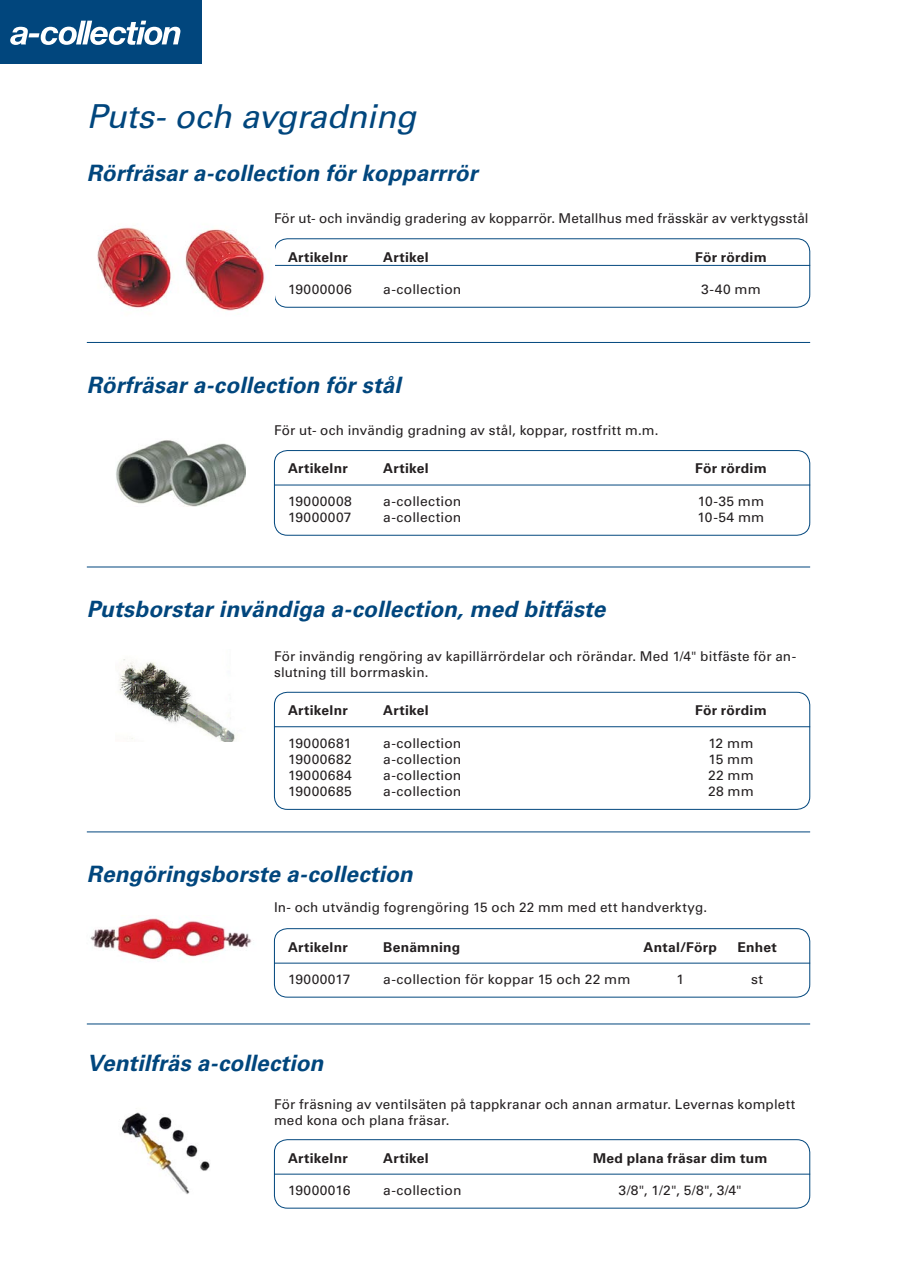
<style>
.page{position:relative;width:897px;height:1267px;background:#fff}
.page>*{position:absolute;margin:0;border:0;box-sizing:border-box;transform-origin:0 0}
.Rubrik{font:italic 33px "Univers LT Std";letter-spacing:-.005em;color:#01467d}
.Underrubrik{font:italic 700 22.5px "Univers LT Std";letter-spacing:.005em;color:#01467d}
.Brödtext{font:13.5px/16.2px "Univers LT Std";letter-spacing:.01em;color:#231f20}
.Tabell_5_special{font:13.5px "Univers LT Std";letter-spacing:.015em;color:#231f20}
.Tabell_5_special-2{font:700 13.5px "Univers LT Std";letter-spacing:.015em;color:#231f20}
</style>
<div class="page">
<div style="left:0;top:0;width:202px;height:63px;background:#01467d"></div>
<svg style="left:10px;top:21px;width:170px;height:24px"></svg>
<div style="left:274px;top:238px;width:536px;height:69px;border:1px solid #01467d;border-radius:13px"></div>
<hr style="left:274px;top:265px;width:536px;height:1px;background:#01467d">
<div style="left:274px;top:450px;width:536px;height:85px;border:1px solid #01467d;border-radius:13px"></div>
<hr style="left:274px;top:484px;width:536px;height:1px;background:#01467d">
<div style="left:274px;top:692px;width:536px;height:117px;border:1px solid #01467d;border-radius:13px"></div>
<hr style="left:274px;top:726px;width:536px;height:1px;background:#01467d">
<div style="left:274px;top:928px;width:536px;height:69px;border:1px solid #01467d;border-radius:13px"></div>
<hr style="left:274px;top:962px;width:536px;height:1px;background:#01467d">
<div style="left:274px;top:1139px;width:536px;height:69px;border:1px solid #01467d;border-radius:13px"></div>
<hr style="left:274px;top:1173px;width:536px;height:1px;background:#01467d">
<hr style="left:87px;top:342px;width:723px;height:1px;background:#01467d">
<hr style="left:87px;top:566px;width:723px;height:1px;background:#01467d">
<hr style="left:87px;top:831px;width:723px;height:1px;background:#01467d">
<hr style="left:87px;top:1023px;width:723px;height:1px;background:#01467d">
<img style="left:116px;top:440px;width:130px;height:66px">
<img style="left:119px;top:659px;width:116px;height:82px">
<img style="left:97px;top:227px;width:168px;height:84px">
<img style="left:90px;top:918px;width:162px;height:43px">
<img style="left:121px;top:1112px;width:89px;height:82px">
<p class="Rubrik" style="left:87px;top:96px;width:330px">Puts- och avgradning</p>
<p class="Underrubrik" style="left:87px;top:160px;width:392px">Rörfräsar a-collection för kopparrrör</p>
<p class="Brödtext" style="left:274px;top:210px;width:536px">För ut- och invändig gradering av kopparrör. Metallhus med frässkär av verktygsstål</p>
<p class="Tabell_5_special-2" style="left:288px;top:249px;width:61px">Artikelnr</p>
<p class="Tabell_5_special-2" style="left:383px;top:249px;width:47px">Artikel</p>
<p class="Tabell_5_special-2" style="left:695px;top:249px;width:73px">För rördim</p>
<p class="Tabell_5_special" style="left:288px;top:281px;width:65px">19000006</p>
<p class="Tabell_5_special" style="left:383px;top:281px;width:80px">a-collection</p>
<p class="Tabell_5_special" style="left:701px;top:281px;width:61px">3-40 mm</p>
<p class="Underrubrik" style="left:87px;top:372px;width:315px">Rörfräsar a-collection för stål</p>
<p class="Brödtext" style="left:274px;top:422px;width:386px">För ut- och invändig gradning av stål, koppar, rostfritt m.m.</p>
<p class="Tabell_5_special-2" style="left:288px;top:461px;width:61px">Artikelnr</p>
<p class="Tabell_5_special-2" style="left:383px;top:461px;width:47px">Artikel</p>
<p class="Tabell_5_special-2" style="left:695px;top:461px;width:73px">För rördim</p>
<p class="Tabell_5_special" style="left:288px;top:493px;width:65px">19000008</p>
<p class="Tabell_5_special" style="left:383px;top:493px;width:80px">a-collection</p>
<p class="Tabell_5_special" style="left:697px;top:493px;width:68px">10-35 mm</p>
<p class="Tabell_5_special" style="left:288px;top:509px;width:65px">19000007</p>
<p class="Tabell_5_special" style="left:383px;top:509px;width:80px">a-collection</p>
<p class="Tabell_5_special" style="left:697px;top:509px;width:68px">10-54 mm</p>
<p class="Underrubrik" style="left:87px;top:596px;width:520px">Putsborstar invändiga a-collection, med bitfäste</p>
<p class="Brödtext" style="left:274px;top:648px;width:523px">För invändig rengöring av kapillärrördelar och rörändar. Med 1/4" bitfäste för an&shy;slutning till borrmaskin.</p>
<p class="Tabell_5_special-2" style="left:288px;top:702px;width:61px">Artikelnr</p>
<p class="Tabell_5_special-2" style="left:383px;top:702px;width:47px">Artikel</p>
<p class="Tabell_5_special-2" style="left:695px;top:702px;width:73px">För rördim</p>
<p class="Tabell_5_special" style="left:288px;top:734px;width:65px">19000681</p>
<p class="Tabell_5_special" style="left:383px;top:734px;width:80px">a-collection</p>
<p class="Tabell_5_special" style="left:708px;top:734px;width:46px">12 mm</p>
<p class="Tabell_5_special" style="left:288px;top:751px;width:65px">19000682</p>
<p class="Tabell_5_special" style="left:383px;top:751px;width:80px">a-collection</p>
<p class="Tabell_5_special" style="left:708px;top:751px;width:47px">15 mm</p>
<p class="Tabell_5_special" style="left:288px;top:767px;width:65px">19000684</p>
<p class="Tabell_5_special" style="left:383px;top:767px;width:80px">a-collection</p>
<p class="Tabell_5_special" style="left:708px;top:767px;width:47px">22 mm</p>
<p class="Tabell_5_special" style="left:288px;top:783px;width:65px">19000685</p>
<p class="Tabell_5_special" style="left:383px;top:783px;width:80px">a-collection</p>
<p class="Tabell_5_special" style="left:708px;top:783px;width:47px">28 mm</p>
<p class="Underrubrik" style="left:87px;top:861px;width:327px">Rengöringsborste a-collection</p>
<p class="Brödtext" style="left:274px;top:898px;width:434px">In- och utvändig fogrengöring 15 och 22 mm med ett handverktyg.</p>
<p class="Tabell_5_special-2" style="left:288px;top:938px;width:61px">Artikelnr</p>
<p class="Tabell_5_special-2" style="left:383px;top:938px;width:78px">Benämning</p>
<p class="Tabell_5_special-2" style="left:643px;top:938px;width:75px">Antal/Förp</p>
<p class="Tabell_5_special-2" style="left:737px;top:938px;width:41px">Enhet</p>
<p class="Tabell_5_special" style="left:288px;top:971px;width:64px">19000017</p>
<p class="Tabell_5_special" style="left:383px;top:971px;width:248px">a-collection för koppar 15 och 22 mm</p>
<p class="Tabell_5_special" style="left:676px;top:971px;width:9px">1</p>
<p class="Tabell_5_special" style="left:751px;top:971px;width:13px">st</p>
<p class="Underrubrik" style="left:87px;top:1050px;width:238px">Ventilfräs a-collection</p>
<p class="Brödtext" style="left:274px;top:1095px;width:522px">För fräsning av ventilsäten på tappkranar och annan armatur. Levernas komplett med kona och plana fräsar.</p>
<p class="Tabell_5_special-2" style="left:288px;top:1149px;width:61px">Artikelnr</p>
<p class="Tabell_5_special-2" style="left:383px;top:1149px;width:47px">Artikel</p>
<p class="Tabell_5_special-2" style="left:593px;top:1149px;width:176px">Med plana fräsar dim tum</p>
<p class="Tabell_5_special" style="left:288px;top:1182px;width:64px">19000016</p>
<p class="Tabell_5_special" style="left:383px;top:1182px;width:80px">a-collection</p>
<p class="Tabell_5_special" style="left:618px;top:1182px;width:125px">3/8", 1/2", 5/8", 3/4"</p>
</div>
